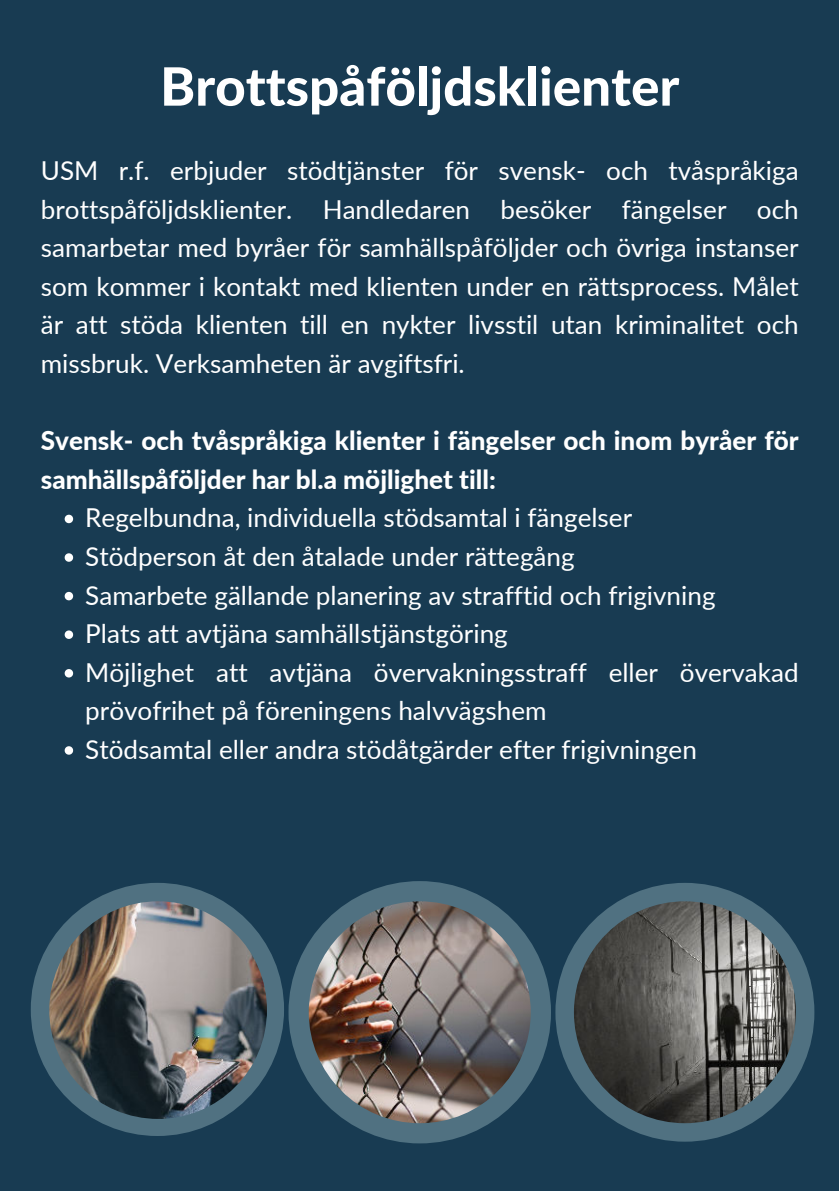
<style>
.page{position:relative;width:839px;height:1191px;background:#fff}
.page>*{position:absolute;margin:0;border:0;box-sizing:border-box;transform-origin:0 0}
.t1{font:800 52.8px "Lato";color:#fff}
.t2{font:26px/38.6px "Lato";color:#fff;text-align:justify}
.t3{font:800 26px/38.6px "Lato";color:#fff}
</style>
<div class="page">
<div style="left:0;top:0;width:838px;height:1191px;background:#183b52"></div>
<svg style="left:31px;top:883px;width:253px;height:253px"></svg>
<svg style="left:65px;top:515px;width:8px;height:8px"></svg>
<svg style="left:65px;top:553px;width:8px;height:9px"></svg>
<svg style="left:65px;top:592px;width:8px;height:8px"></svg>
<svg style="left:65px;top:630px;width:8px;height:9px"></svg>
<svg style="left:65px;top:669px;width:8px;height:9px"></svg>
<svg style="left:65px;top:746px;width:8px;height:9px"></svg>
<img style="left:49px;top:901px;width:218px;height:218px;border-radius:50%">
<svg style="left:288px;top:881px;width:263px;height:262px"></svg>
<img style="left:309px;top:901px;width:221px;height:222px;border-radius:50%">
<svg style="left:555px;top:883px;width:259px;height:259px"></svg>
<img style="left:574px;top:901px;width:221px;height:222px;border-radius:50%">
<h1 class="t1" style="left:160px;top:47px;width:520px">Brottspåföljdsklienter</h1>
<p class="t2" style="left:41px;top:150px;width:759px">USM r.f. erbjuder stödtjänster för svensk- och tvåspråkiga brottspåföljdsklienter. Handledaren besöker fängelser och samarbetar med byråer för samhällspåföljder och övriga instanser som kommer i kontakt med klienten under en rättsprocess. Målet är att stöda klienten till en nykter livsstil utan kriminalitet och missbruk. Verksamheten är avgiftsfri.</p>
<p class="t3" style="left:41px;top:420px;width:759px">Svensk- och tvåspråkiga klienter i fängelser och inom byråer för samhällspåföljder har bl.a möjlighet till:</p>
<p class="t2" style="left:85px;top:498px;width:715px;text-align:left">Regelbundna, individuella stödsamtal i fängelser<br>Stödperson åt den åtalade under rättegång<br>Samarbete gällande planering av strafftid och frigivning<br>Plats att avtjäna samhällstjänstgöring<br>Möjlighet att avtjäna övervakningsstraff eller övervakad prövofrihet på föreningens halvvägshem<br>Stödsamtal eller andra stödåtgärder efter frigivningen</p>
</div>
